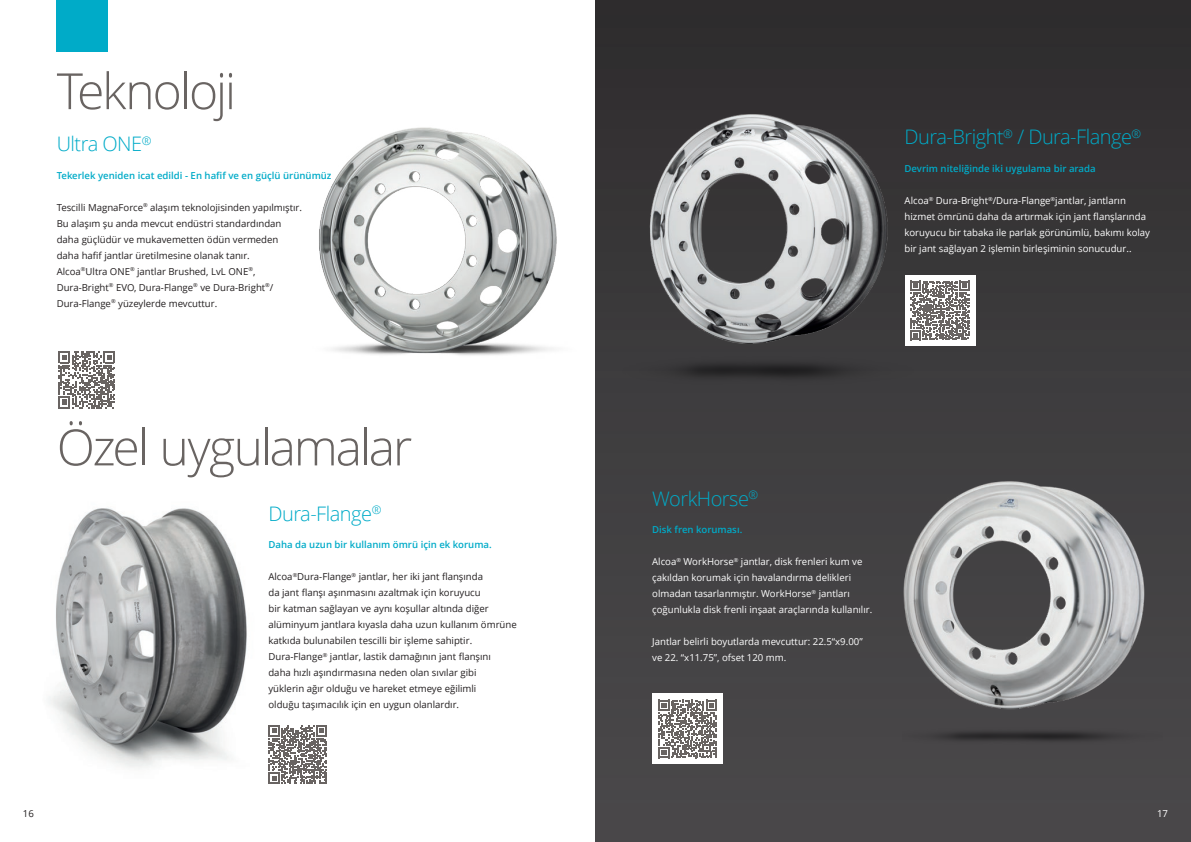
<style>
.page{position:relative;width:1191px;height:842px;background:#fff}
.page>*{position:absolute;margin:0;border:0;box-sizing:border-box;transform-origin:0 0}
.t1{font:300 50px "Open Sans";letter-spacing:-.045em;color:#696462}
.t2{font:300 20px "Open Sans";letter-spacing:-.025em;color:#00abc8}
.t3{font:9.6px/16px "Open Sans";color:#231f20}
.t4{font:9.6px/16px "Open Sans";color:#fff}
.t5{font:600 9.6px "Open Sans";color:#00abc8}
</style>
<div class="page">
<svg style="left:58px;top:351px;width:57px;height:57px"></svg>
<div style="left:595px;top:0;width:596px;height:842px;background:linear-gradient(to bottom,#2f2d2f,#4b4a4c)"></div>
<img style="left:902px;top:474px;width:261px;height:277px">
<img style="left:596px;top:111px;width:333px;height:276px">
<img style="left:48px;top:508px;width:199px;height:260px">
<div style="left:652px;top:693px;width:71px;height:71px;background:#fff"></div>
<svg style="left:658px;top:700px;width:59px;height:58px"></svg>
<div style="left:904px;top:275px;width:71px;height:71px;background:#fff"></div>
<svg style="left:910px;top:281px;width:59px;height:59px"></svg>
<img style="left:319px;top:127px;width:238px;height:229px">
<div style="left:57px;top:0;width:51px;height:51px;background:#00abc8"></div>
<svg style="left:269px;top:725px;width:58px;height:59px"></svg>
<h1 class="t1" style="left:57px;top:57px;width:181px">Teknoloji</h1>
<h2 class="t2" style="left:57px;top:130px;width:96px">Ultra ONE<sup>®</sup></h2>
<p class="t5" style="left:57px;top:168px;width:276px">Tekerlek yeniden icat edildi - En hafif ve en güçlü ürünümüz</p>
<p class="t3" style="left:57px;top:199px;width:247px">Tescilli MagnaForce<sup>®</sup> alaşım teknolojisinden yapılmıştır.<br>Bu alaşım şu anda mevcut endüstri standardından daha güçlüdür ve mukavemetten ödün vermeden daha hafif jantlar üretilmesine olanak tanır.<br>Alcoa<sup>®</sup>Ultra ONE<sup>®</sup> jantlar Brushed, LvL ONE<sup>®</sup>, Dura-Bright<sup>®</sup> EVO, Dura-Flange<sup>®</sup> ve Dura-Bright<sup>®</sup>/ Dura-Flange<sup>®</sup> yüzeylerde mevcuttur.</p>
<h1 class="t1" style="left:57px;top:413px;width:357px">Özel uygulamalar</h1>
<h2 class="t2" style="left:268px;top:500px;width:114px">Dura-Flange<sup>®</sup></h2>
<p class="t5" style="left:268px;top:538px;width:225px">Daha da uzun bir kullanım ömrü için ek koruma.</p>
<p class="t3" style="left:268px;top:569px;width:250px">Alcoa<sup>®</sup>Dura-Flange<sup>®</sup> jantlar, her iki jant flanşında<br>da jant flanşı aşınmasını azaltmak için koruyucu<br>bir katman sağlayan ve aynı koşullar altında diğer alüminyum jantlara kıyasla daha uzun kullanım ömrüne katkıda bulunabilen tescilli bir işleme sahiptir.<br>Dura-Flange<sup>®</sup> jantlar, lastik damağının jant flanşını<br>daha hızlı aşındırmasına neden olan sıvılar gibi<br>yüklerin ağır olduğu ve hareket etmeye eğilimli<br>olduğu taşımacılık için en uygun olanlardır.</p>
<h2 class="t2" style="left:904px;top:123px;width:238px">Dura-Bright<sup>®</sup> / Dura-Flange<sup>®</sup></h2>
<p class="t5" style="left:904px;top:162px;width:192px">Devrim niteliğinde iki uygulama bir arada</p>
<p class="t4" style="left:904px;top:192px;width:247px">Alcoa<sup>®</sup> Dura-Bright<sup>®</sup>/Dura-Flange<sup>®</sup>jantlar, jantların hizmet ömrünü daha da artırmak için jant flanşlarında koruyucu bir tabaka ile parlak görünümlü, bakımı kolay bir jant sağlayan 2 işlemin birleşiminin sonucudur..</p>
<h2 class="t2" style="left:652px;top:485px;width:108px">WorkHorse<sup>®</sup></h2>
<p class="t5" style="left:652px;top:523px;width:92px">Disk fren koruması.</p>
<p class="t4" style="left:652px;top:553px;width:222px">Alcoa<sup>®</sup> WorkHorse<sup>®</sup> jantlar, disk frenleri kum ve çakıldan korumak için havalandırma delikleri olmadan tasarlanmıştır. WorkHorse<sup>®</sup> jantları çoğunlukla disk frenli inşaat araçlarında kullanılır.</p>
<p class="t4" style="left:652px;top:633px;width:212px">Jantlar belirli boyutlarda mevcuttur: 22.5“x9.00” ve 22. “x11.75”, ofset 120 mm.</p>
<p class="t3" style="left:23px;top:805px;width:12px">16</p>
<p class="t4" style="left:1157px;top:805px;width:12px">17</p>
</div>
